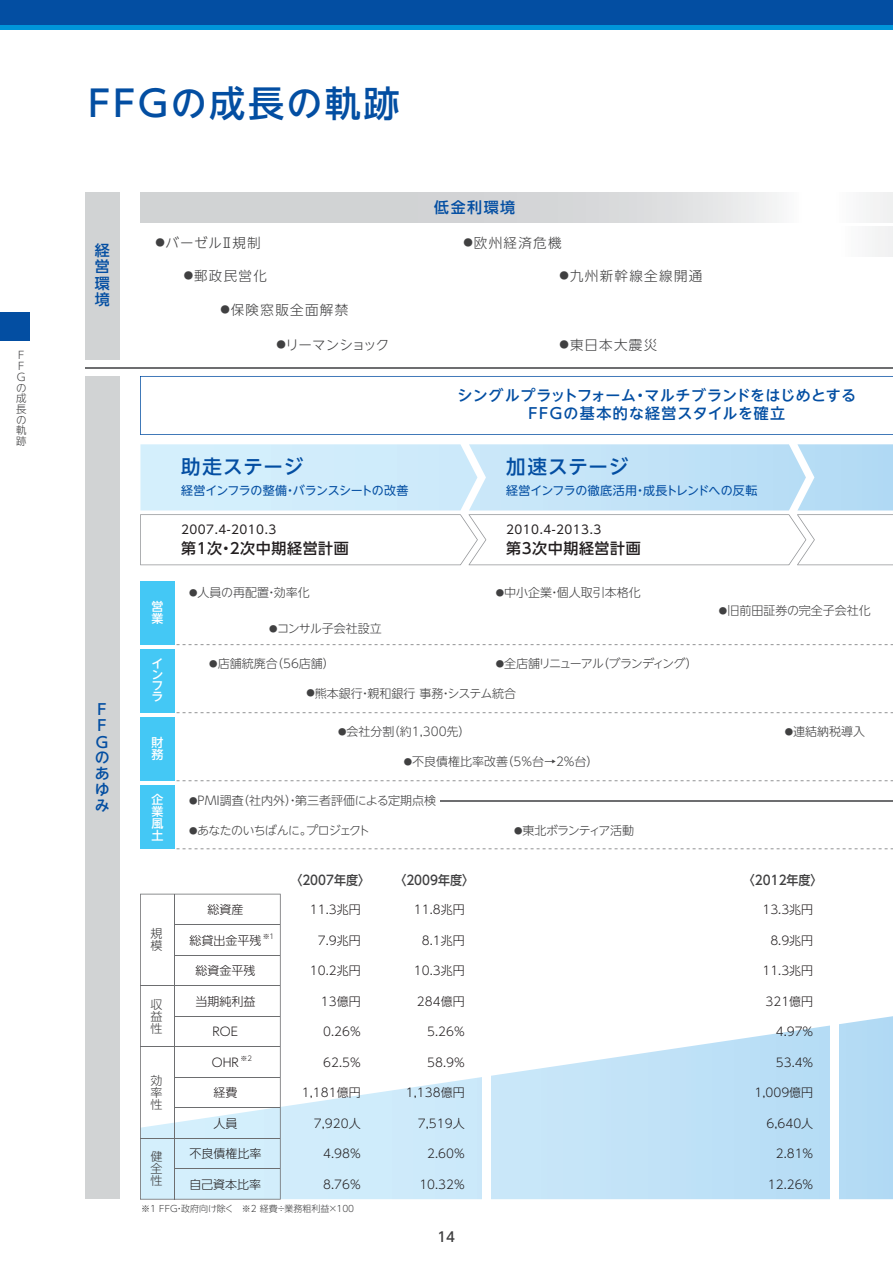
<style>
.page{position:relative;width:893px;height:1263px;background:#fff}
.page>*{position:absolute;margin:0;border:0;box-sizing:border-box;transform-origin:0 0}
.t1{font:36px "UD Shin Go NT Pro Medium 90 pv RKSJ V";letter-spacing:.075em;color:#034ea2}
.t2{font:19.5px "UD Shin Go NT Pro Medium 90 pv RKSJ V";letter-spacing:.035em;color:#034ea2}
.t3{font:15px/16px "UD Shin Go NT Pro Medium 90 pv RKSJ V";letter-spacing:.045em;color:#034ea2;text-align:justify}
.t4{font:15px "UD Shin Go NT Pro Medium 90 pv RKSJ V";letter-spacing:.04em;color:#231f20}
.t5{font:13.5px "UD Shin Go NT Pro Light 90 pv RKSJ H";letter-spacing:.1em;color:#404041}
.t6{font:13.5px "UD Shin Go NT Pro Light 90 pv RKSJ H";letter-spacing:-.035em;color:#404041}
.t7{font:13.5px "UD Shin Go NT Pro Light 90 pv RKSJ H";letter-spacing:.04em;color:#404041}
.t8{font:13.5px "UD Shin Go NT Pro Medium 90 pv RKSJ V";color:#404041}
.t9{font:13.05px "UD Shin Go NT Pro Medium 90 pv RKSJ V";color:#404041;scale:.92 1}
.t10{font:12px "UD Shin Go NT Pro Light 90 pv RKSJ H";color:#231f20}
.t11{font:12px/12px "UD Shin Go NT Pro Light 90 pv RKSJ H";color:#404041;text-align:justify}
.t12{font:12px "UD Shin Go NT Pro Regular 90 pv RKSJ H";letter-spacing:-.025em;color:#034ea2}
.t13{font:12px "UD Shin Go NT Pro Regular 90 pv RKSJ H";letter-spacing:.04em;color:#231f20}
.t14{font:12px "UD Shin Go NT Pro Light 90 pv RKSJ H";letter-spacing:-.095em;color:#404041}
.t15{font:12px "UD Shin Go NT Pro Light 90 pv RKSJ H";letter-spacing:-.06em;color:#404041}
.t16{font:12px/12px "UD Shin Go NT Pro Medium 90 pv RKSJ V";color:#fff}
.t17{font:12px "UD Shin Go NT Pro Light 90 pv RKSJ H";letter-spacing:-.07em;color:#404041}
.t18{font:10.5px/10.8px "UD Shin Go NT Pro Light 90 pv RKSJ H";color:#404041}
.t19{font:9px "UD Shin Go NT Pro Light 90 pv RKSJ H";color:#404041}
.t20{font:7.05px "UD Shin Go NT Pro Light 90 pv RKSJ H";color:#231f20}
.s1{font-size:9.45px}
.s2{font-size:8.4px}
</style>
<div class="page">
<svg style="left:140px;top:444px;width:753px;height:121px"></svg>
<svg style="left:281px;top:1016px;width:612px;height:183px"></svg>
<div style="left:830px;top:894px;width:9px;height:307px;background:#fff"></div>
<div style="left:482px;top:894px;width:9px;height:307px;background:#fff"></div>
<svg style="left:140px;top:192px;width:639px;height:30px;background:#d6d8d9"></svg>
<div style="left:832px;top:192px;width:61px;height:30px;background:#f6f6f7"></div>
<div style="left:85px;top:192px;width:34px;height:167px;background:#d1d3d4"></div>
<div style="left:85px;top:376px;width:34px;height:823px;background:#d1d3d4"></div>
<div style="left:140px;top:581px;width:34px;height:64px;background:#44c8f5"></div>
<svg style="left:140px;top:376px;width:753px;height:59px"></svg>
<svg style="left:177px;top:644px;width:716px;height:1px"></svg>
<div style="left:140px;top:649px;width:34px;height:64px;background:#44c8f5"></div>
<svg style="left:177px;top:712px;width:716px;height:1px"></svg>
<div style="left:140px;top:717px;width:34px;height:64px;background:#44c8f5"></div>
<svg style="left:177px;top:780px;width:716px;height:1px"></svg>
<div style="left:140px;top:785px;width:34px;height:64px;background:#44c8f5"></div>
<svg style="left:140px;top:894px;width:141px;height:305px"></svg>
<hr style="left:174px;top:1168px;width:106px;height:1px;background:#6d6e70">
<svg style="left:177px;top:848px;width:716px;height:1px"></svg>
<hr style="left:85px;top:367px;width:808px;height:2px;background:#6d6e70">
<hr style="left:440px;top:800px;width:453px;height:2px;background:#6d6e70">
<hr style="left:174px;top:894px;width:1px;height:305px;background:#6d6e70">
<div style="left:0;top:0;width:893px;height:25px;background:#034ea2"></div>
<hr style="left:0;top:25px;width:893px;height:4px;background:#0095da">
<div style="left:0;top:312px;width:30px;height:28px;background:#034ea2"></div>
<p class="t18" style="left:16px;top:351px;width:12px">F<br>F<br>Gの成長の軌跡</p>
<h1 class="t1" style="left:89px;top:90px;width:313px">FFGの成長の軌跡</h1>
<p class="t3" style="left:434px;top:201px;width:82px">低金利環境</p>
<p class="t3" style="left:95px;top:244px;width:16px;line-height:16.5px">経営環境</p>
<p class="t3" style="left:95px;top:703px;width:16px;text-align:left">F<br>F<br>Gのあゆみ</p>
<p class="t7" style="left:155px;top:237px;width:107px"><span class="s1">●</span>バーゼルⅡ規制</p>
<p class="t5" style="left:184px;top:271px;width:85px"><span class="s1">●</span>郵政民営化</p>
<p class="t5" style="left:560px;top:271px;width:144px"><span class="s1">●</span>九州新幹線全線開通</p>
<p class="t5" style="left:220px;top:305px;width:129px"><span class="s1">●</span>保険窓販全面解禁</p>
<p class="t6" style="left:276px;top:339px;width:114px"><span class="s1">●</span>リーマンショック</p>
<p class="t5" style="left:463px;top:237px;width:100px"><span class="s1">●</span>欧州経済危機</p>
<p class="t5" style="left:560px;top:339px;width:99px"><span class="s1">●</span>東日本大震災</p>
<p class="t16" style="left:151px;top:602px;width:13px">営業</p>
<p class="t16" style="left:151px;top:660px;width:13px;line-height:11.1px;text-align:justify">インフラ</p>
<p class="t16" style="left:151px;top:738px;width:13px">財務</p>
<p class="t16" style="left:151px;top:795px;width:13px;text-align:justify">企業風土</p>
<p class="t11" style="left:151px;top:929px;width:13px">規模</p>
<p class="t11" style="left:151px;top:1000px;width:13px">収益性</p>
<p class="t11" style="left:151px;top:1076px;width:13px">効率性</p>
<p class="t11" style="left:151px;top:1152px;width:13px">健全性</p>
<h2 class="t2" style="left:181px;top:460px;width:124px">助走ステージ</h2>
<p class="t12" style="left:181px;top:486px;width:229px">経営インフラの整備・バランスシートの改善</p>
<p class="t13" style="left:181px;top:525px;width:97px">2007.4-2010.3</p>
<p class="t4" style="left:181px;top:542px;width:169px">第1次・2次中期経営計画</p>
<p class="t11" style="left:189px;top:588px;width:122px"><span class="s2">●</span>人員の再配置・効率化</p>
<p class="t11" style="left:269px;top:624px;width:114px"><span class="s2">●</span>コンサル子会社設立</p>
<p class="t3" style="left:458px;top:389px;width:400px;line-height:18px;text-align:center">シングルプラットフォーム・マルチブランドをはじめとする<br>FFGの基本的な経営スタイルを確立</p>
<h2 class="t2" style="left:506px;top:460px;width:124px">加速ステージ</h2>
<p class="t12" style="left:506px;top:485px;width:253px">経営インフラの徹底活用・成長トレンドへの反転</p>
<p class="t13" style="left:506px;top:525px;width:97px">2010.4-2013.3</p>
<p class="t4" style="left:506px;top:542px;width:136px">第3次中期経営計画</p>
<p class="t11" style="left:496px;top:588px;width:147px"><span class="s2">●</span>中小企業・個人取引本格化</p>
<p class="t11" style="left:719px;top:606px;width:153px"><span class="s2">●</span>旧前田証券の完全子会社化</p>
<p class="t14" style="left:496px;top:659px;width:203px"><span class="s2">●</span>全店舗リニューアル（ブランディング）</p>
<p class="t11" style="left:209px;top:659px;width:127px"><span class="s2">●</span>店舗統廃合（56店舗）</p>
<p class="t11" style="left:306px;top:689px;width:211px"><span class="s2">●</span>熊本銀行・親和銀行 事務・システム統合</p>
<p class="t11" style="left:338px;top:727px;width:134px"><span class="s2">●</span>会社分割（約1,300先）</p>
<p class="t11" style="left:785px;top:727px;width:82px"><span class="s2">●</span>連結納税導入</p>
<p class="t11" style="left:404px;top:757px;width:196px"><span class="s2">●</span>不良債権比率改善（5％台→2％台）</p>
<p class="t11" style="left:189px;top:796px;width:248px"><span class="s2">●</span>PMI調査（社内外）・第三者評価による定期点検</p>
<p class="t15" style="left:189px;top:826px;width:183px"><span class="s2">●</span>あなたのいちばんに。プロジェクト</p>
<p class="t10" style="left:207px;top:905px;width:37px">総資産</p>
<p class="t10" style="left:189px;top:936px;width:73px">総貸出金平残</p>
<p class="t10" style="left:195px;top:966px;width:61px">総資金平残</p>
<p class="t10" style="left:195px;top:997px;width:61px">当期純利益</p>
<p class="t10" style="left:213px;top:1027px;width:27px">ROE</p>
<p class="t10" style="left:212px;top:1058px;width:28px">OHR</p>
<p class="t10" style="left:213px;top:1088px;width:25px">経費</p>
<p class="t10" style="left:213px;top:1119px;width:25px">人員</p>
<p class="t10" style="left:189px;top:1149px;width:73px">不良債権比率</p>
<p class="t10" style="left:189px;top:1180px;width:73px">自己資本比率</p>
<p class="t20" style="left:263px;top:933px;width:13px">※1</p>
<p class="t20" style="left:240px;top:1056px;width:13px">※2</p>
<p class="t9" style="left:290px;top:875px;width:88px">〈2007年度〉</p>
<p class="t10" style="left:310px;top:905px;width:52px">11.3兆円</p>
<p class="t10" style="left:318px;top:936px;width:44px">7.9兆円</p>
<p class="t10" style="left:310px;top:966px;width:52px">10.2兆円</p>
<p class="t10" style="left:321px;top:997px;width:41px">13億円</p>
<p class="t10" style="left:323px;top:1027px;width:40px">0.26％</p>
<p class="t10" style="left:323px;top:1058px;width:40px">62.5％</p>
<p class="t10" style="left:302px;top:1088px;width:60px">1,181億円</p>
<p class="t10" style="left:314px;top:1119px;width:48px">7,920人</p>
<p class="t10" style="left:323px;top:1149px;width:40px">4.98％</p>
<p class="t10" style="left:323px;top:1180px;width:40px">8.76％</p>
<p class="t9" style="left:394px;top:875px;width:88px">〈2009年度〉</p>
<p class="t10" style="left:414px;top:905px;width:52px">11.8兆円</p>
<p class="t10" style="left:422px;top:936px;width:44px">8.1兆円</p>
<p class="t10" style="left:414px;top:966px;width:52px">10.3兆円</p>
<p class="t10" style="left:417px;top:997px;width:49px">284億円</p>
<p class="t10" style="left:427px;top:1027px;width:40px">5.26％</p>
<p class="t10" style="left:427px;top:1058px;width:40px">58.9％</p>
<p class="t10" style="left:406px;top:1088px;width:60px">1,138億円</p>
<p class="t10" style="left:418px;top:1119px;width:48px">7,519人</p>
<p class="t10" style="left:427px;top:1149px;width:40px">2.60％</p>
<p class="t10" style="left:419px;top:1180px;width:48px">10.32％</p>
<p class="t17" style="left:514px;top:826px;width:121px"><span class="s2">●</span>東北ボランティア活動</p>
<p class="t9" style="left:743px;top:875px;width:88px">〈2012年度〉</p>
<p class="t10" style="left:762px;top:905px;width:52px">13.3兆円</p>
<p class="t10" style="left:770px;top:936px;width:44px">8.9兆円</p>
<p class="t10" style="left:762px;top:966px;width:52px">11.3兆円</p>
<p class="t10" style="left:765px;top:997px;width:49px">321億円</p>
<p class="t10" style="left:776px;top:1027px;width:40px">4.97％</p>
<p class="t10" style="left:776px;top:1058px;width:40px">53.4％</p>
<p class="t10" style="left:754px;top:1088px;width:60px">1,009億円</p>
<p class="t10" style="left:766px;top:1119px;width:48px">6,640人</p>
<p class="t10" style="left:776px;top:1149px;width:40px">2.81％</p>
<p class="t10" style="left:768px;top:1180px;width:48px">12.26％</p>
<p class="t19" style="left:141px;top:1205px;width:214px">※1 FFG・政府向け除く　※2 経費÷業務粗利益×100</p>
<p class="t8" style="left:437px;top:1231px;width:19px">14</p>
</div>
